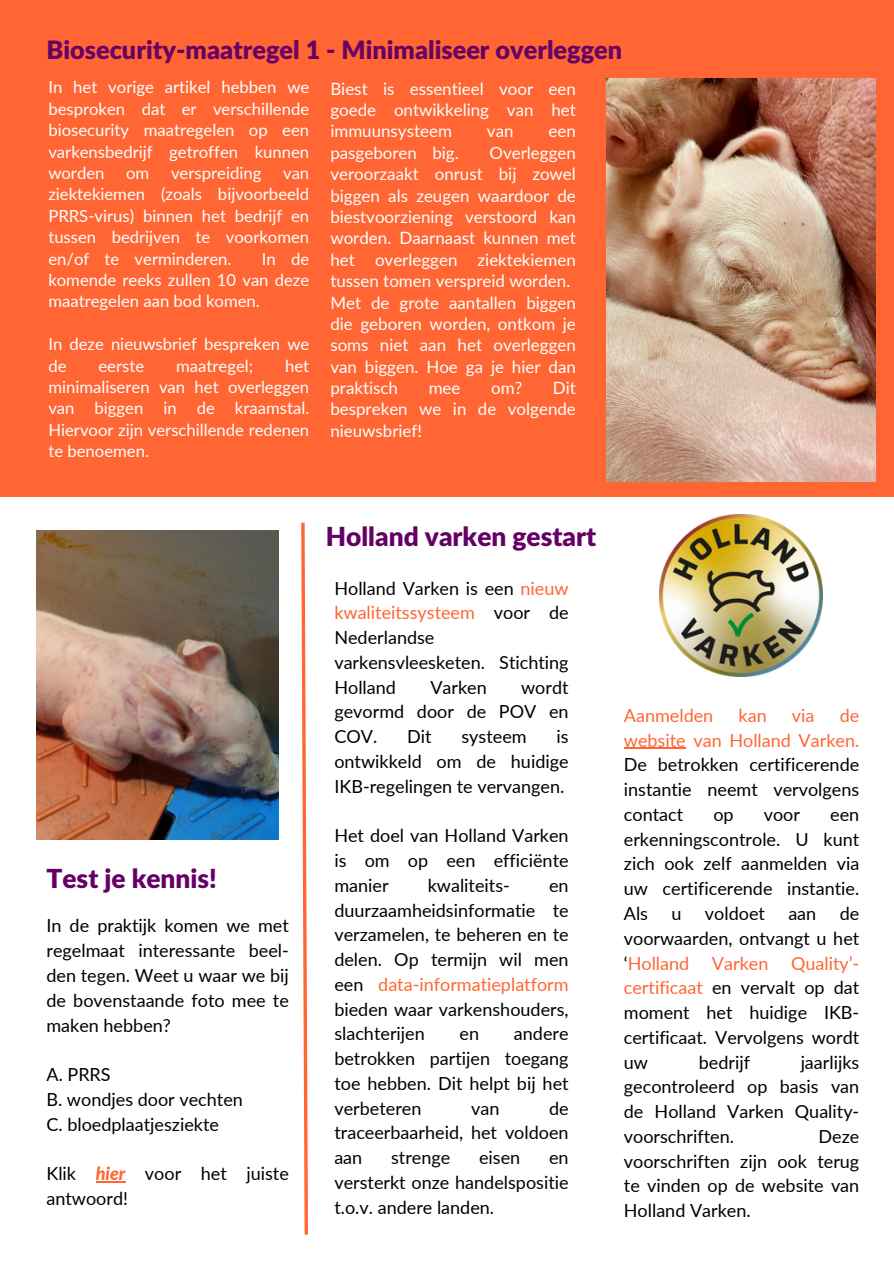
<style>
.page{position:relative;width:894px;height:1264px;background:#fff}
.page>*{position:absolute;margin:0;border:0;box-sizing:border-box;transform-origin:0 0}
.t1{font:900 26.25px "Lato Latin";color:#606}
.t2{font:900 25.2px "Lato Latin";color:#606}
.t3{font:18px/24.8px "Lato";color:#000;text-align:justify}
.t4{font:18px "Lato";color:#f63}
.t5{font:16.95px/21.5px "Lato";color:#fff;text-align:justify}
.t6{font:16.65px/21.5px "Lato";color:#fff;text-align:justify}
.s1{font-weight:800;font-style:italic;color:#f63}
.s2{color:#f63}
</style>
<div class="page">
<div style="left:0;top:0;width:893px;height:497px;background:#f63"></div>
<svg style="left:301px;top:522px;width:7px;height:713px"></svg>
<img style="left:36px;top:530px;width:242px;height:309px">
<img style="left:606px;top:78px;width:269px;height:403px">
<img style="left:659px;top:514px;width:163px;height:162px">
<svg style="left:96px;top:1181px;width:29px;height:1px"></svg>
<hr style="left:623px;top:747px;width:62px;height:1px;background:#f63">
<p class="t2" style="left:46px;top:38px;width:577px">Biosecurity-maatregel 1 - Minimaliseer overleggen</p>
<p class="t6" style="left:48px;top:76px;width:262px">In het vorige artikel hebben we besproken dat er verschillende biosecurity maatregelen op een varkensbedrijf getroffen kunnen worden</p>
<p class="t6" style="left:126px;top:162px;width:25px">om</p>
<p class="t6" style="left:171px;top:162px;width:92px">verspreiding</p>
<p class="t6" style="left:48px;top:162px;width:262px;text-indent:235px">van ziektekiemen (zoals bijvoorbeeld PRRS-virus) binnen het bedrijf en tussen bedrijven te voorkomen en/of te verminderen.</p>
<p class="t6" style="left:48px;top:247px;width:262px;text-indent:213px">In de komende reeks zullen 10 van deze maatregelen aan bod komen.</p>
<h1 class="t6" style="left:48px;top:333px;width:262px">In deze nieuwsbrief bespreken we de</h1>
<h1 class="t6" style="left:48px;top:354px;width:262px;text-indent:237px">het minimaliseren van het overleggen van biggen in de kraamstal.<br>Hiervoor zijn verschillende redenen te benoemen.</h1>
<h1 class="t6" style="left:98px;top:354px;width:47px">eerste</h1>
<h1 class="t6" style="left:176px;top:354px;width:78px">maatregel;</h1>
<p class="t5" style="left:330px;top:77px;width:247px">Biest is essentieel voor een goede ontwikkeling van het immuunsysteem</p>
<p class="t5" style="left:487px;top:120px;width:28px">van</p>
<p class="t5" style="left:548px;top:120px;width:29px">een</p>
<p class="t5" style="left:330px;top:141px;width:247px;text-indent:159px">Overleggen veroorzaakt onrust bij zowel biggen als zeugen waardoor de biestvoorziening verstoord kan worden. Daarnaast kunnen met het overleggen ziektekiemen tussen tomen verspreid worden.</p>
<p class="t5" style="left:330px;top:291px;width:247px">Met de grote aantallen biggen die geboren worden, ontkom je soms niet aan het overleggen van biggen. Hoe ga je hier dan praktisch</p>
<p class="t5" style="left:330px;top:141px;width:130px">pasgeboren big.</p>
<p class="t5" style="left:330px;top:377px;width:247px;text-indent:222px">Dit bespreken we in de volgende nieuwsbrief!</p>
<p class="t5" style="left:428px;top:377px;width:33px">mee</p>
<p class="t5" style="left:491px;top:377px;width:33px">om?</p>
<p class="t1" style="left:46px;top:867px;width:172px">Test je kennis!</p>
<p class="t3" style="left:46px;top:913px;width:244px">In de praktijk komen we met regelmaat interessante beel&shy;den tegen. Weet u waar we bij de bovenstaande foto mee te maken hebben?</p>
<p class="t3" style="left:46px;top:1061px;width:66px">A. PRRS</p>
<p class="t3" style="left:46px;top:1086px;width:198px">B. wondjes door vechten</p>
<p class="t3" style="left:46px;top:1111px;width:174px">C. bloedplaatjesziekte</p>
<p class="t3" style="left:46px;top:1160px;width:244px">Klik <span class="s1">hier</span> voor het juiste antwoord!</p>
<h1 class="t1" style="left:326px;top:524px;width:272px">Holland varken gestart</h1>
<p class="t3" style="left:334px;top:575px;width:236px;text-align:left">Holland Varken is een <span class="s2">nieuw kwaliteitssysteem</span> voor de<br>Nederlandse varkensvleesketen. Stichting<br>Holland</p>
<p class="t3" style="left:334px;top:674px;width:236px;text-indent:187px">wordt gevormd door de POV en COV.</p>
<p class="t3" style="left:430px;top:674px;width:58px">Varken</p>
<p class="t3" style="left:334px;top:723px;width:236px;text-indent:222px">is ontwikkeld om de huidige IKB-regelingen te vervangen.</p>
<p class="t3" style="left:334px;top:822px;width:236px">Het doel van Holland Varken is om op een efficiënte manier</p>
<p class="t3" style="left:407px;top:723px;width:26px">Dit</p>
<p class="t3" style="left:461px;top:723px;width:67px">systeem</p>
<p class="t3" style="left:427px;top:872px;width:84px">kwaliteits-</p>
<p class="t3" style="left:334px;top:872px;width:236px;text-indent:215px">en duurzaamheidsinformatie te verzamelen, te beheren en te delen. Op termijn wil men een <span class="s2">data-informatieplatform </span>bieden waar varkenshouders, slachterijen</p>
<p class="t3" style="left:334px;top:1021px;width:236px;text-indent:179px">andere betrokken partijen toegang toe hebben. Dit helpt bij het verbeteren</p>
<p class="t3" style="left:459px;top:1021px;width:21px">en</p>
<p class="t3" style="left:334px;top:1095px;width:236px;text-indent:215px">de traceerbaarheid, het voldoen aan</p>
<p class="t3" style="left:471px;top:1095px;width:30px">van</p>
<p class="t3" style="left:391px;top:1144px;width:61px">strenge</p>
<p class="t3" style="left:479px;top:1144px;width:43px">eisen</p>
<p class="t3" style="left:334px;top:1144px;width:236px;text-indent:215px">en versterkt onze handelspositie t.o.v. andere landen.</p>
<p class="t4" style="left:623px;top:704px;width:91px">Aanmelden</p>
<p class="t4" style="left:738px;top:704px;width:30px">kan</p>
<p class="t4" style="left:791px;top:704px;width:24px">via</p>
<p class="t3" style="left:623px;top:702px;width:237px;text-indent:216px"><span class="s2">de website van Holland Varken.<br></span>De betrokken certificerende instantie neemt vervolgens contact</p>
<p class="t3" style="left:713px;top:801px;width:22px">op</p>
<p class="t3" style="left:763px;top:801px;width:38px">voor</p>
<p class="t3" style="left:623px;top:801px;width:237px;text-indent:206px">een erkenningscontrole. U kunt zich ook zelf aanmelden via uw certificerende instantie.<br>Als</p>
<p class="t3" style="left:623px;top:900px;width:237px;text-indent:216px">de voorwaarden, ontvangt u het ‘<span class="s2">Holland</span></p>
<p class="t3" style="left:671px;top:900px;width:12px">u</p>
<p class="t3" style="left:704px;top:900px;width:61px">voldoet</p>
<p class="t3" style="left:788px;top:900px;width:29px">aan</p>
<p class="t3" style="left:623px;top:950px;width:237px;text-indent:167px"><span class="s2">Quality’- certificaat</span> en vervalt op dat moment het huidige IKB&shy;certificaat. Vervolgens wordt uw</p>
<p class="t4" style="left:711px;top:951px;width:58px">Varken</p>
<p class="t3" style="left:623px;top:1049px;width:237px;text-indent:177px">jaarlijks gecontroleerd op basis van de Holland Varken Quality&shy;voorschriften.</p>
<p class="t3" style="left:698px;top:1049px;width:53px">bedrijf</p>
<p class="t3" style="left:623px;top:1123px;width:237px;text-indent:194px">Deze voorschriften zijn ook terug te vinden op de website van Holland Varken.</p>
</div>
